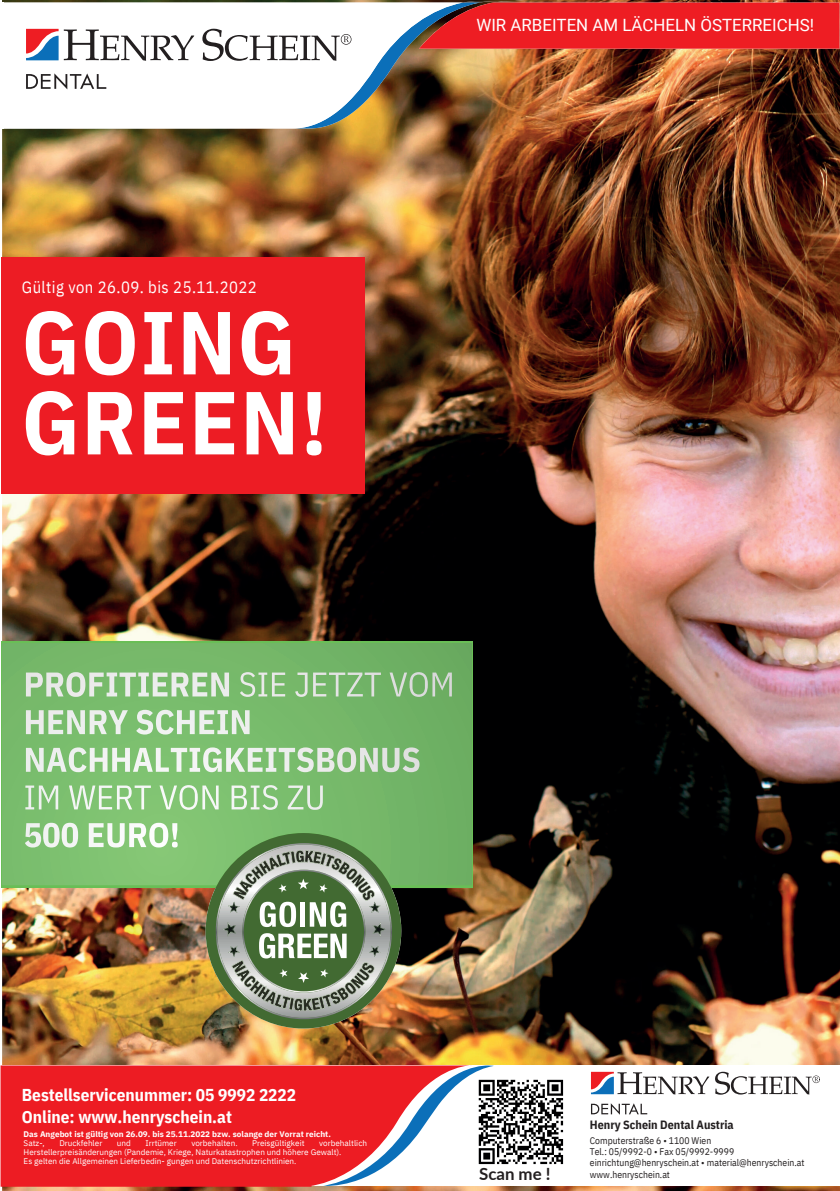
<style>
.page{position:relative;width:840px;height:1191px;background:#fff}
.page>*{position:absolute;margin:0;border:0;box-sizing:border-box;transform-origin:0 0}
.t1{font:700 89.2px/80px "IBM Plex Sans Cond";letter-spacing:.02em;color:#fff}
.t2{font:700 34.2px/37.6px "IBM Plex Sans Cond";color:#fff}
.t3{font:34.2px "IBM Plex Sans Cond";color:#fff}
.t4{font:700 17.2px/22.2px "IBM Plex Sans Cond";color:#fff}
.t5{font:16.8px "Roboto";color:#fff}
.t6{font:700 16.8px "Lato";color:#231f20}
.t7{font:16.6px "IBM Plex Sans Cond";letter-spacing:.025em;color:#fff}
.t8{font:700 12px "IBM Plex Sans Cond";color:#231f20}
.t9{font:9.6px/11.4px "IBM Plex Sans Cond";color:#231f20}
.t10{font:8.2px/8.8px "IBM Plex Sans";color:#fff}
.t11{font:700 8.2px "IBM Plex Sans";color:#fff}
.s1{font-weight:400}
</style>
<div class="page">
<img style="left:2px;top:49px;width:837px;height:1142px">
<div style="left:2px;top:258px;width:363px;height:236px;background:#ed1c24"></div>
<div style="left:2px;top:1065px;width:837px;height:120px;background:#fff"></div>
<div style="left:1px;top:1065px;width:470px;height:121px;background:#ed1c23"></div>
<img style="left:462px;top:49px;width:17px;height:80px">
<svg style="left:2px;top:0;width:1px;height:129px"></svg>
<img style="left:3px;top:0;width:490px;height:3px">
<img style="left:3px;top:22px;width:459px;height:107px">
<img style="left:64px;top:29px;width:35px;height:31px">
<img style="left:100px;top:36px;width:19px;height:24px">
<img style="left:121px;top:36px;width:52px;height:25px">
<img style="left:171px;top:35px;width:23px;height:25px">
<img style="left:202px;top:29px;width:21px;height:32px">
<img style="left:225px;top:35px;width:73px;height:26px">
<img style="left:300px;top:36px;width:39px;height:25px">
<svg style="left:340px;top:34px;width:11px;height:11px"></svg>
<img style="left:26px;top:29px;width:33px;height:7px">
<img style="left:26px;top:36px;width:33px;height:24px">
<img style="left:26px;top:74px;width:12px;height:15px">
<img style="left:41px;top:74px;width:10px;height:15px">
<img style="left:54px;top:73px;width:13px;height:16px">
<img style="left:70px;top:73px;width:24px;height:16px">
<img style="left:97px;top:74px;width:9px;height:15px">
<img style="left:493px;top:0;width:346px;height:3px">
<img style="left:686px;top:0;width:17px;height:1px">
<img style="left:513px;top:0;width:173px;height:1px">
<img style="left:419px;top:3px;width:420px;height:46px">
<svg style="left:57px;top:1065px;width:762px;height:120px"></svg>
<svg style="left:2px;top:643px;width:469px;height:242px"></svg>
<div style="left:26px;top:672px;width:17px;height:24px;background:#76b869"></div>
<div style="left:46px;top:672px;width:17px;height:24px;background:#77b96a"></div>
<div style="left:66px;top:672px;width:19px;height:25px;background:#77b96a"></div>
<div style="left:89px;top:672px;width:15px;height:24px;background:#77ba6b"></div>
<div style="left:106px;top:672px;width:11px;height:24px;background:#77ba6b"></div>
<div style="left:119px;top:672px;width:17px;height:24px;background:#77bb6b"></div>
<div style="left:138px;top:672px;width:11px;height:24px;background:#77bb6b"></div>
<div style="left:153px;top:672px;width:14px;height:24px;background:#77bb6b"></div>
<div style="left:171px;top:672px;width:18px;height:24px;background:#77bb6b"></div>
<div style="left:192px;top:672px;width:15px;height:24px;background:#77bb6b"></div>
<div style="left:211px;top:672px;width:18px;height:24px;background:#77ba6b"></div>
<div style="left:240px;top:672px;width:15px;height:25px;background:#77b96a"></div>
<div style="left:258px;top:672px;width:9px;height:24px;background:#77b96a"></div>
<div style="left:272px;top:672px;width:13px;height:24px;background:#76b869"></div>
<div style="left:295px;top:672px;width:12px;height:25px;background:#76b769"></div>
<div style="left:313px;top:672px;width:13px;height:24px;background:#75b768"></div>
<div style="left:329px;top:672px;width:16px;height:24px;background:#71b467"></div>
<div style="left:347px;top:672px;width:15px;height:24px;background:#71b467"></div>
<div style="left:364px;top:672px;width:17px;height:24px;background:#6fb265"></div>
<div style="left:389px;top:672px;width:18px;height:24px;background:#6db063"></div>
<div style="left:409px;top:672px;width:18px;height:25px;background:#6daf63"></div>
<div style="left:432px;top:672px;width:19px;height:24px;background:#6cad61"></div>
<div style="left:26px;top:710px;width:18px;height:24px;background:#77ba6b"></div>
<div style="left:48px;top:710px;width:15px;height:24px;background:#77bb6b"></div>
<div style="left:67px;top:710px;width:18px;height:24px;background:#78bc6c"></div>
<div style="left:90px;top:710px;width:17px;height:24px;background:#79bd6d"></div>
<div style="left:108px;top:710px;width:20px;height:24px;background:#7abe6d"></div>
<div style="left:136px;top:710px;width:17px;height:24px;background:#7abe6e"></div>
<div style="left:156px;top:710px;width:18px;height:24px;background:#7abe6e"></div>
<div style="left:177px;top:710px;width:18px;height:24px;background:#7abe6e"></div>
<div style="left:199px;top:710px;width:15px;height:24px;background:#7abe6d"></div>
<div style="left:217px;top:710px;width:11px;height:24px;background:#79bd6d"></div>
<div style="left:232px;top:710px;width:17px;height:24px;background:#79bd6d"></div>
<div style="left:26px;top:748px;width:18px;height:24px;background:#78bc6c"></div>
<div style="left:47px;top:748px;width:19px;height:24px;background:#7abe6d"></div>
<div style="left:69px;top:747px;width:17px;height:25px;background:#7abe6e"></div>
<div style="left:90px;top:748px;width:17px;height:24px;background:#7dc06f"></div>
<div style="left:112px;top:748px;width:18px;height:24px;background:#7dc170"></div>
<div style="left:133px;top:748px;width:20px;height:24px;background:#7ec271"></div>
<div style="left:156px;top:748px;width:13px;height:24px;background:#7ec271"></div>
<div style="left:171px;top:748px;width:16px;height:24px;background:#7ec271"></div>
<div style="left:189px;top:748px;width:11px;height:24px;background:#7dc170"></div>
<div style="left:203px;top:747px;width:19px;height:25px;background:#7dc06f"></div>
<div style="left:226px;top:748px;width:19px;height:24px;background:#7bbf6f"></div>
<div style="left:247px;top:748px;width:15px;height:24px;background:#7abe6e"></div>
<div style="left:265px;top:748px;width:11px;height:24px;background:#7abe6d"></div>
<div style="left:278px;top:748px;width:17px;height:24px;background:#78bc6c"></div>
<div style="left:297px;top:747px;width:16px;height:25px;background:#77bb6b"></div>
<div style="left:317px;top:748px;width:17px;height:24px;background:#76b96a"></div>
<div style="left:337px;top:747px;width:19px;height:25px;background:#76b869"></div>
<div style="left:360px;top:748px;width:17px;height:24px;background:#75b768"></div>
<div style="left:382px;top:748px;width:17px;height:24px;background:#71b467"></div>
<div style="left:402px;top:747px;width:17px;height:25px;background:#70b266"></div>
<div style="left:25px;top:785px;width:9px;height:24px;background:#79bd6d"></div>
<div style="left:39px;top:785px;width:19px;height:24px;background:#7abe6e"></div>
<div style="left:69px;top:785px;width:26px;height:24px;background:#7dc170"></div>
<div style="left:99px;top:785px;width:13px;height:24px;background:#7fc371"></div>
<div style="left:117px;top:785px;width:15px;height:24px;background:#80c372"></div>
<div style="left:134px;top:785px;width:17px;height:24px;background:#81c473"></div>
<div style="left:159px;top:785px;width:18px;height:24px;background:#82c573"></div>
<div style="left:179px;top:785px;width:19px;height:25px;background:#81c473"></div>
<div style="left:202px;top:785px;width:16px;height:24px;background:#80c372"></div>
<div style="left:231px;top:785px;width:16px;height:24px;background:#7dc170"></div>
<div style="left:250px;top:785px;width:9px;height:24px;background:#7dc06f"></div>
<div style="left:262px;top:785px;width:16px;height:25px;background:#7bbf6f"></div>
<div style="left:287px;top:785px;width:16px;height:24px;background:#79bd6d"></div>
<div style="left:307px;top:785px;width:15px;height:25px;background:#78bc6c"></div>
<div style="left:25px;top:823px;width:16px;height:24px;background:#7abe6e"></div>
<div style="left:43px;top:822px;width:17px;height:25px;background:#7dc06f"></div>
<div style="left:62px;top:822px;width:16px;height:25px;background:#7dc170"></div>
<div style="left:89px;top:823px;width:14px;height:24px;background:#80c372"></div>
<div style="left:107px;top:823px;width:18px;height:24px;background:#82c573"></div>
<div style="left:129px;top:823px;width:17px;height:24px;background:#84c674"></div>
<div style="left:149px;top:822px;width:19px;height:25px;background:#86c776"></div>
<div style="left:172px;top:823px;width:5px;height:24px;background:#85c775"></div>
<div style="left:205px;top:833px;width:196px;height:195px;background:#426a32;border-radius:97px"></div>
<svg style="left:216px;top:843px;width:176px;height:176px"></svg>
<h3 class="t5" style="left:476px;top:13px;width:339px">WIR ARBEITEN AM LÄCHELN ÖSTERREICHS!</h3>
<h3 class="t7" style="left:22px;top:274px;width:236px">Gültig von 26.09. bis 25.11.2022</h3>
<h1 class="t1" style="left:22px;top:295px;width:306px">GOING<br>GREEN!</h1>
<h2 class="t2" style="left:24px;top:662px;width:432px">PROFITIEREN <span class="s1">SIE JETZT VOM<br></span>HENRY SCHEIN<br>NACHHALTIGKEITSBONUS</h2>
<h2 class="t3" style="left:24px;top:771px;width:303px">IM WERT VON BIS ZU</h2>
<h2 class="t2" style="left:24px;top:813px;width:158px">500 EURO!</h2>
<h3 class="t4" style="left:22px;top:1082px;width:275px">Bestellservicenummer: 05 9992 2222<br>Online: www.henryschein.at</h3>
<p class="t11" style="left:24px;top:1128px;width:308px">Das Angebot ist gültig von 26.09. bis 25.11.2022 bzw. solange der Vorrat reicht.</p>
<p class="t10" style="left:24px;top:1138px;width:23px">Satz-,</p>
<p class="t10" style="left:59px;top:1138px;width:44px">Druckfehler</p>
<p class="t10" style="left:117px;top:1138px;width:16px">und</p>
<p class="t10" style="left:145px;top:1138px;width:33px">Irrtümer</p>
<p class="t10" style="left:191px;top:1138px;width:48px">vorbehalten.</p>
<p class="t10" style="left:252px;top:1138px;width:54px">Preisgültigkeit</p>
<h3 class="t8" style="left:589px;top:1114px;width:145px">Henry Schein Dental Austria</h3>
<p class="t10" style="left:24px;top:1138px;width:345px;text-indent:295px">vorbehaltlich<br>Herstellerpreisänderungen (Pandemie, Kriege, Naturkatastrophen und höhere Gewalt).<br>Es gelten die Allgemeinen Lieferbedin- gungen und Datenschutzrichtlinien.</p>
<p class="t9" style="left:589px;top:1133px;width:216px">Computerstraße 6 • 1100 Wien<br>Tel.: 05/9992-0 • Fax 05/9992-9999 einrichtung@henryschein.at • material@henryschein.at www.henryschein.at</p>
<h3 class="t6" style="left:479px;top:1161px;width:73px">Scan me !</h3>
</div>
